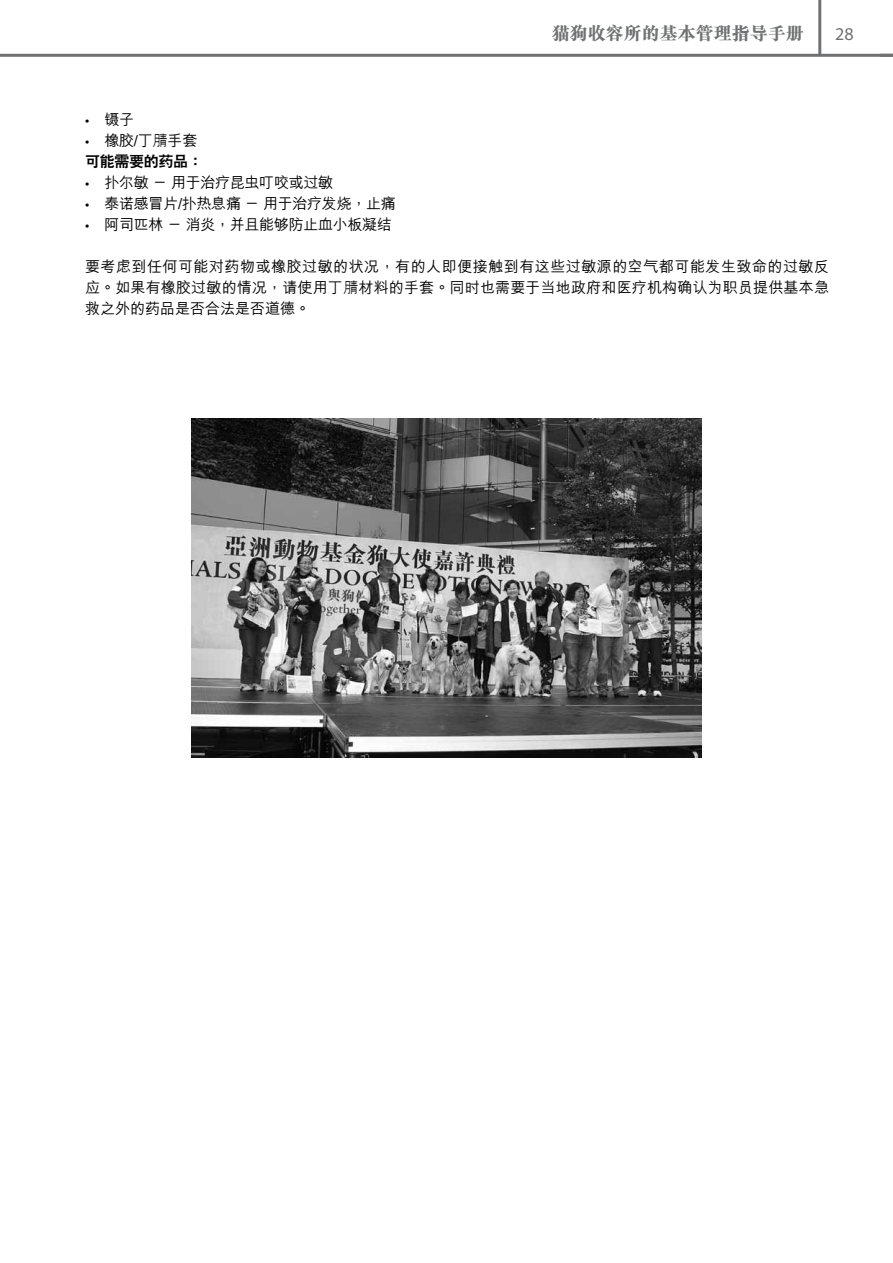
<style>
.page{position:relative;width:893px;height:1263px;background:#fff}
.page>*{position:absolute;margin:0;border:0;box-sizing:border-box;transform-origin:0 0}
.t1{font:800 18px "M Sung GB5";color:#707172}
.t2{font:18px "Myriad Pro";color:#707172}
.t3{font:500 15px/21px "M Hei GB5";letter-spacing:-.02em;color:#000;text-align:justify}
.t4{font:800 15px "C Hei 2 GB5";letter-spacing:-.02em;color:#000}
.s1{font-family:"Myriad Pro";font-weight:400}
</style>
<div class="page">
<hr style="left:0;top:54px;width:893px;height:3px;background:#707172">
<hr style="left:818px;top:0;width:3px;height:56px;background:#707172">
<img style="left:191px;top:418px;width:511px;height:340px">
<p class="t1" style="left:552px;top:24px;width:253px">貓狗收容所的基本管理指導手冊</p>
<p class="t2" style="left:835px;top:22px;width:20px">28</p>
<p class="t3" style="left:85px;top:110px;width:51px"><span class="s1">•</span> 鑷子</p>
<p class="t3" style="left:85px;top:131px;width:114px"><span class="s1">•</span> 橡膠/丁月青手套</p>
<p class="t4" style="left:85px;top:154px;width:119px">可能需要的藥品：</p>
<p class="t3" style="left:85px;top:173px;width:250px"><span class="s1">•</span> 撲爾敏－用於治療昆蟲叮咬或過敏</p>
<p class="t3" style="left:85px;top:194px;width:312px"><span class="s1">•</span> 泰諾感冒片/撲熱息痛－用於治療發燒，止痛</p>
<p class="t3" style="left:85px;top:215px;width:308px"><span class="s1">•</span> 阿司匹林－消炎，並且能夠防止血小板凝結</p>
<p class="t3" style="left:85px;top:257px;width:745px">要考慮到任何可能對藥物或橡膠過敏的狀況，有的人即便接觸到有這些過敏源的空氣都可能發生致命的過敏反應。如果有橡膠過敏的情況，請使用丁月青材料的手套。同時也需要於當地政府和醫療機構確認為職員提供基本急救之外的藥品是否合法是否道德。</p>
</div>
